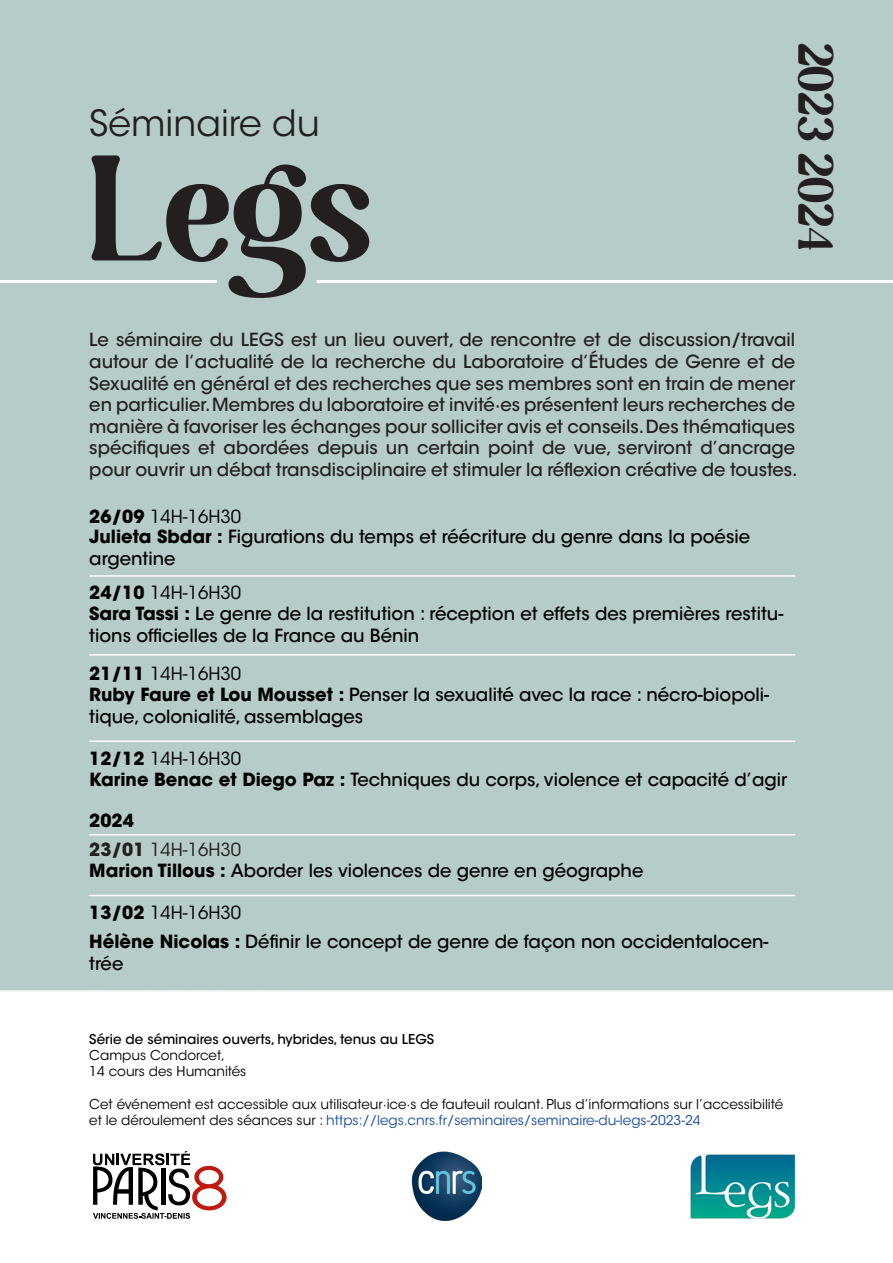
<style>
.page{position:relative;width:893px;height:1263px;background:#fff}
.page>*{position:absolute;margin:0;border:0;box-sizing:border-box;transform-origin:0 0}
.Style_de_paragraphe_1{font:150px "Magilio";color:#231f20}
.Style_de_paragraphe_1-2{font:49.5px "Magilio";color:#231f20}
.t1{font:36px "ITC Avant Garde Std";color:#231f20}
.t2{font:500 18px/21.6px "ITC Avant Garde Std";color:#231f20}
.Style_de_paragraphe_1-3{font:500 18px/21.6px "ITC Avant Garde Std";color:#000}
.t3{font:18px "ITC Avant Garde Std";color:#000001}
.t4{font:18px "ITC Avant Garde Std";color:#231f20}
.t5{font:700 18px "ITC Avant Garde Std";color:#000001}
.t6{font:13.5px/16.2px "ITC Avant Garde Std";color:#000001}
.t7{font:500 13.5px "ITC Avant Garde Std";color:#000001}
.s1{font-weight:700}
.s2{color:#174aa0}
</style>
<div class="page">
<div style="left:0;top:0;width:893px;height:992px;background:#b5ccc8"></div>
<img style="left:691px;top:1154px;width:104px;height:65px">
<hr style="left:89px;top:740px;width:706px;height:2px;background:#fff">
<hr style="left:0;top:280px;width:217px;height:3px;background:#fff">
<hr style="left:317px;top:280px;width:576px;height:3px;background:#fff">
<img style="left:412px;top:1151px;width:69px;height:69px">
<svg style="left:93px;top:1151px;width:134px;height:68px"></svg>
<hr style="left:89px;top:654px;width:706px;height:2px;background:#fff">
<hr style="left:89px;top:575px;width:706px;height:2px;background:#fff">
<hr style="left:89px;top:834px;width:706px;height:1px;background:#fff">
<hr style="left:89px;top:895px;width:706px;height:1px;background:#fff">
<p class="t1" style="left:89px;top:101px;width:232px">Séminaire du</p>
<p class="Style_de_paragraphe_1" style="left:89px;top:146px;width:284px">Legs</p>
<p class="Style_de_paragraphe_1-2" style="left:836px;top:43px;width:209px;rotate:90deg">2023 2024</p>
<p class="t2" style="left:89px;top:329px;width:710px">Le séminaire du LEGS est un lieu ouvert, de rencontre et de discussion/travail autour de l’actualité de la recherche du Laboratoire d’Études de Genre et de Sexualité en général et des recherches que ses membres sont en train de mener en particulier. Membres du laboratoire et invité·es présentent leurs recherches de manière à favoriser les échanges pour solliciter avis et conseils. Des thématiques spécifiques et abordées depuis un certain point de vue, serviront d’ancrage pour ouvrir un débat transdisciplinaire et stimuler la réflexion créative de toustes.</p>
<p class="t3" style="left:89px;top:505px;width:153px"><span class="s1">26/09</span> 14H-16H30</p>
<p class="Style_de_paragraphe_1-3" style="left:89px;top:526px;width:662px"><span class="s1">Julieta Sbdar :</span> Figurations du temps et réécriture du genre dans la poésie argentine</p>
<p class="Style_de_paragraphe_1-3" style="left:89px;top:603px;width:695px"><span class="s1">Sara Tassi :</span> Le genre de la restitution : réception et effets des premières restitu&shy;tions officielles de la France au Bénin</p>
<p class="t3" style="left:89px;top:582px;width:153px"><span class="s1">24/10</span> 14H-16H30</p>
<p class="t3" style="left:89px;top:663px;width:153px"><span class="s1">21/11</span> 14H-16H30</p>
<p class="Style_de_paragraphe_1-3" style="left:89px;top:684px;width:681px"><span class="s1">Ruby Faure et Lou Mousset :</span> Penser la sexualité avec la race : nécro-biopoli&shy;tique, colonialité, assemblages</p>
<p class="t3" style="left:89px;top:748px;width:153px"><span class="s1">12/12</span> 14H-16H30</p>
<p class="Style_de_paragraphe_1-3" style="left:89px;top:769px;width:699px"><span class="s1">Karine Benac et Diego Paz :</span> Techniques du corps, violence et capacité d’agir</p>
<p class="t5" style="left:89px;top:809px;width:46px">2024</p>
<p class="t4" style="left:89px;top:839px;width:153px"><span class="s1">23/01</span> 14H-16H30</p>
<p class="Style_de_paragraphe_1-3" style="left:89px;top:860px;width:556px"><span class="s1">Marion Tillous :</span> Aborder les violences de genre en géographe</p>
<p class="t3" style="left:89px;top:902px;width:153px"><span class="s1">13/02</span> 14H-16H30</p>
<p class="Style_de_paragraphe_1-3" style="left:89px;top:931px;width:681px"><span class="s1">Hélène Nicolas :</span> Définir le concept de genre de façon non occidentalocen&shy;trée</p>
<p class="t7" style="left:89px;top:1030px;width:347px">Série de séminaires ouverts, hybrides, tenus au LEGS</p>
<p class="t6" style="left:89px;top:1047px;width:137px">Campus Condorcet,</p>
<p class="t6" style="left:89px;top:1063px;width:159px">14 cours des Humanités</p>
<p class="t6" style="left:89px;top:1096px;width:695px">Cet événement est accessible aux utilisateur·ice·s de fauteuil roulant. Plus d’informations sur l’accessibilité et le déroulement des séances sur : <span class="s2">https://legs.cnrs.fr/seminaires/seminaire-du-legs-2023-24</span></p>
</div>
